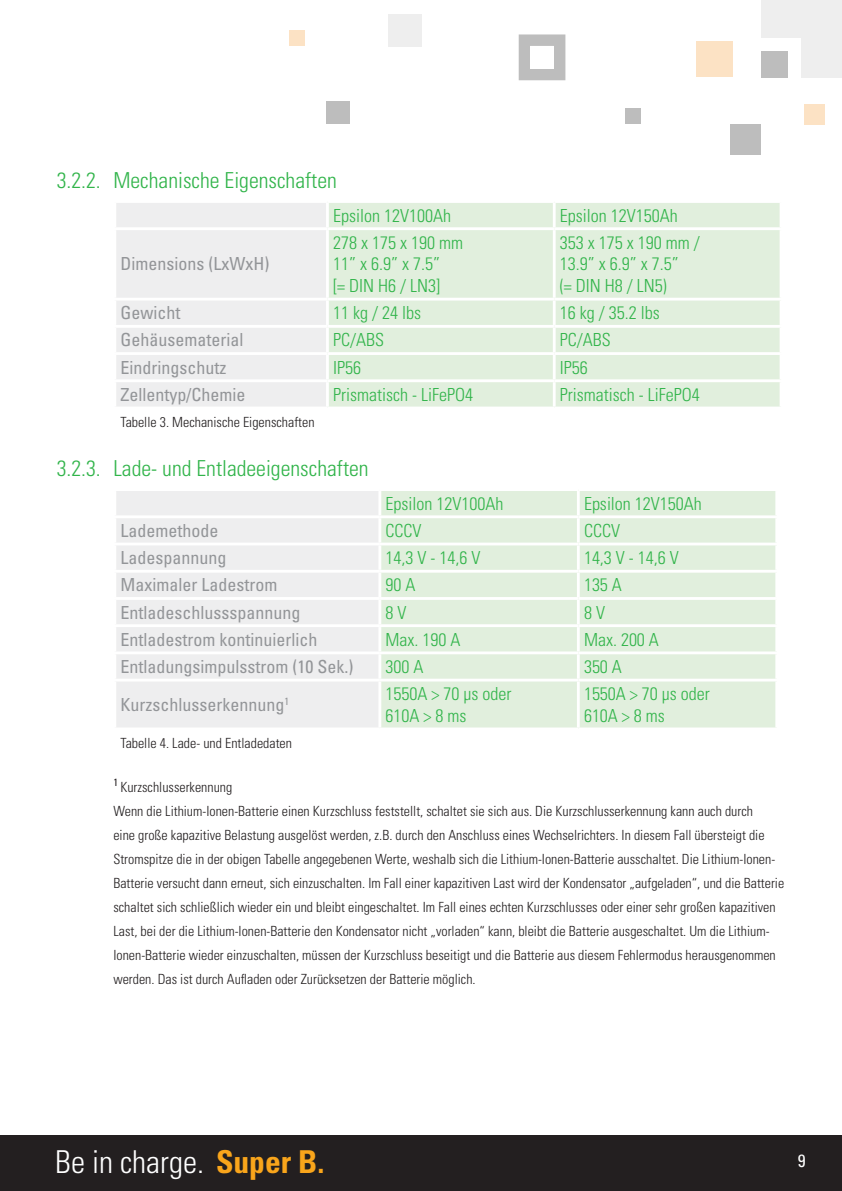
<style>
.page{position:relative;width:842px;height:1191px;background:#fff}
.page>*{position:absolute;margin:0;border:0;box-sizing:border-box;transform-origin:0 0}
.t1{font:300 condensed 31.6px "Univers LT Std";color:#fff}
.t2{font:300 condensed 22px "Univers LT Std";color:#31b44a}
.tabel_stijl_groen{font:300 condensed 18px "Univers LT Std";color:#31b44a}
.tabel_stijl_grijs{font:condensed 18px "Univers LT Std";color:#939598}
.t3{font:condensed 17.8px "Univers LT Std";color:#fff}
.t4{font:300 condensed 14px/24px "Univers LT Std";color:#231f20}
.s1{font-weight:700;color:#f9a51b}
</style>
<div class="page">
<div style="left:0;top:1135px;width:842px;height:56px;background:#231f20"></div>
<div style="left:326px;top:101px;width:24px;height:22px;background:#bdbdbd"></div>
<div style="left:289px;top:30px;width:16px;height:16px;background:#fce2c4"></div>
<div style="left:388px;top:14px;width:33px;height:33px;background:#eee"></div>
<div style="left:519px;top:34px;width:46px;height:46px;background:#bdbdbd"></div>
<div style="left:530px;top:46px;width:24px;height:23px;background:#fff"></div>
<div style="left:761px;top:52px;width:27px;height:26px;background:#bdbdbd"></div>
<div style="left:804px;top:105px;width:20px;height:20px;background:#fce2c4"></div>
<div style="left:802px;top:38px;width:40px;height:40px;background:#eee"></div>
<div style="left:802px;top:0;width:40px;height:38px;background:#eee"></div>
<div style="left:761px;top:0;width:41px;height:38px;background:#eee"></div>
<div style="left:730px;top:125px;width:31px;height:30px;background:#bdbdbd"></div>
<div style="left:696px;top:41px;width:37px;height:36px;background:#fce2c4"></div>
<div style="left:625px;top:109px;width:16px;height:15px;background:#bdbdbd"></div>
<div style="left:116px;top:203px;width:210px;height:203px;background:#eeeeef"></div>
<div style="left:329px;top:203px;width:451px;height:203px;background:#e1efdd"></div>
<hr style="left:113px;top:227px;width:214px;height:3px;background:#fff">
<hr style="left:553px;top:203px;width:3px;height:24px;background:#fff">
<hr style="left:327px;top:227px;width:227px;height:3px;background:#fff">
<hr style="left:554px;top:227px;width:228px;height:3px;background:#fff">
<hr style="left:553px;top:230px;width:3px;height:68px;background:#fff">
<hr style="left:113px;top:298px;width:214px;height:2px;background:#fff">
<hr style="left:327px;top:298px;width:227px;height:2px;background:#fff">
<hr style="left:554px;top:298px;width:228px;height:2px;background:#fff">
<hr style="left:553px;top:300px;width:3px;height:25px;background:#fff">
<hr style="left:113px;top:325px;width:214px;height:3px;background:#fff">
<hr style="left:327px;top:325px;width:227px;height:3px;background:#fff">
<hr style="left:554px;top:325px;width:228px;height:3px;background:#fff">
<hr style="left:553px;top:328px;width:3px;height:24px;background:#fff">
<hr style="left:553px;top:355px;width:3px;height:24px;background:#fff">
<hr style="left:113px;top:352px;width:214px;height:3px;background:#fff">
<hr style="left:113px;top:379px;width:214px;height:3px;background:#fff">
<hr style="left:327px;top:352px;width:227px;height:3px;background:#fff">
<hr style="left:554px;top:352px;width:228px;height:3px;background:#fff">
<hr style="left:327px;top:379px;width:227px;height:3px;background:#fff">
<hr style="left:554px;top:379px;width:228px;height:3px;background:#fff">
<hr style="left:553px;top:382px;width:3px;height:24px;background:#fff">
<div style="left:116px;top:491px;width:262px;height:236px;background:#eeeeef"></div>
<div style="left:381px;top:491px;width:394px;height:236px;background:#e1efdd"></div>
<hr style="left:113px;top:515px;width:267px;height:3px;background:#fff">
<hr style="left:577px;top:491px;width:3px;height:24px;background:#fff">
<hr style="left:380px;top:515px;width:198px;height:3px;background:#fff">
<hr style="left:578px;top:515px;width:200px;height:3px;background:#fff">
<hr style="left:577px;top:518px;width:3px;height:24px;background:#fff">
<hr style="left:113px;top:542px;width:267px;height:3px;background:#fff">
<hr style="left:380px;top:542px;width:198px;height:3px;background:#fff">
<hr style="left:578px;top:542px;width:200px;height:3px;background:#fff">
<hr style="left:577px;top:545px;width:3px;height:25px;background:#fff">
<hr style="left:113px;top:570px;width:267px;height:2px;background:#fff">
<hr style="left:380px;top:570px;width:198px;height:2px;background:#fff">
<hr style="left:578px;top:570px;width:200px;height:2px;background:#fff">
<hr style="left:577px;top:572px;width:3px;height:25px;background:#fff">
<hr style="left:577px;top:600px;width:3px;height:24px;background:#fff">
<hr style="left:113px;top:651px;width:267px;height:3px;background:#fff">
<hr style="left:380px;top:651px;width:198px;height:3px;background:#fff">
<hr style="left:578px;top:651px;width:200px;height:3px;background:#fff">
<hr style="left:113px;top:678px;width:267px;height:3px;background:#fff">
<hr style="left:380px;top:678px;width:198px;height:3px;background:#fff">
<hr style="left:578px;top:678px;width:200px;height:3px;background:#fff">
<hr style="left:113px;top:597px;width:267px;height:3px;background:#fff">
<hr style="left:113px;top:624px;width:267px;height:3px;background:#fff">
<hr style="left:380px;top:597px;width:198px;height:3px;background:#fff">
<hr style="left:578px;top:597px;width:200px;height:3px;background:#fff">
<hr style="left:380px;top:624px;width:198px;height:3px;background:#fff">
<hr style="left:578px;top:624px;width:200px;height:3px;background:#fff">
<hr style="left:577px;top:627px;width:3px;height:24px;background:#fff">
<hr style="left:577px;top:654px;width:3px;height:24px;background:#fff">
<hr style="left:577px;top:681px;width:3px;height:46px;background:#fff">
<p class="t2" style="left:57px;top:167px;width:282px">3.2.2. Mechanische Eigenschaften</p>
<p class="tabel_stijl_groen" style="left:333px;top:204px;width:119px">Epsilon 12V100Ah</p>
<p class="tabel_stijl_groen" style="left:560px;top:204px;width:119px">Epsilon 12V150Ah</p>
<p class="tabel_stijl_grijs" style="left:120px;top:253px;width:150px">Dimensions (LxWxH)</p>
<p class="tabel_stijl_groen" style="left:560px;top:232px;width:141px">353 x 175 x 190 mm /</p>
<p class="tabel_stijl_groen" style="left:560px;top:253px;width:120px">13.9” x 6.9” x 7.5”</p>
<p class="tabel_stijl_groen" style="left:560px;top:275px;width:108px">(= DIN H8 / LN5)</p>
<p class="tabel_stijl_groen" style="left:333px;top:232px;width:131px">278 x 175 x 190 mm</p>
<p class="tabel_stijl_groen" style="left:333px;top:253px;width:108px">11” x 6.9” x 7.5”</p>
<p class="tabel_stijl_groen" style="left:333px;top:275px;width:108px">[= DIN H6 / LN3]</p>
<p class="tabel_stijl_grijs" style="left:120px;top:301px;width:61px">Gewicht</p>
<p class="tabel_stijl_groen" style="left:333px;top:302px;width:89px">11 kg / 24 lbs</p>
<p class="tabel_stijl_groen" style="left:560px;top:302px;width:101px">16 kg / 35.2 lbs</p>
<p class="tabel_stijl_grijs" style="left:120px;top:329px;width:124px">Gehäusematerial</p>
<p class="tabel_stijl_groen" style="left:333px;top:329px;width:52px">PC/ABS</p>
<p class="tabel_stijl_groen" style="left:560px;top:329px;width:52px">PC/ABS</p>
<p class="tabel_stijl_grijs" style="left:120px;top:356px;width:107px">Eindringschutz</p>
<p class="tabel_stijl_groen" style="left:333px;top:356px;width:29px">IP56</p>
<p class="tabel_stijl_groen" style="left:560px;top:356px;width:29px">IP56</p>
<p class="tabel_stijl_grijs" style="left:120px;top:383px;width:126px">Zellentyp/Chemie</p>
<p class="tabel_stijl_groen" style="left:333px;top:384px;width:141px">Prismatisch - LiFePO4</p>
<p class="tabel_stijl_groen" style="left:560px;top:384px;width:141px">Prismatisch - LiFePO4</p>
<p class="t4" style="left:120px;top:410px;width:196px">Tabelle 3. Mechanische Eigenschaften</p>
<p class="t2" style="left:57px;top:455px;width:313px">3.2.3. Lade- und Entladeeigenschaften</p>
<p class="tabel_stijl_groen" style="left:386px;top:492px;width:119px">Epsilon 12V100Ah</p>
<p class="tabel_stijl_groen" style="left:584px;top:492px;width:119px">Epsilon 12V150Ah</p>
<p class="tabel_stijl_grijs" style="left:120px;top:519px;width:99px">Lademethode</p>
<p class="tabel_stijl_groen" style="left:386px;top:520px;width:37px">CCCV</p>
<p class="tabel_stijl_groen" style="left:584px;top:520px;width:37px">CCCV</p>
<p class="tabel_stijl_grijs" style="left:120px;top:546px;width:107px">Ladespannung</p>
<p class="tabel_stijl_groen" style="left:386px;top:547px;width:96px">14,3 V - 14,6 V</p>
<p class="tabel_stijl_groen" style="left:584px;top:547px;width:96px">14,3 V - 14,6 V</p>
<p class="tabel_stijl_grijs" style="left:120px;top:573px;width:158px">Maximaler Ladestrom</p>
<p class="tabel_stijl_groen" style="left:386px;top:574px;width:31px">90 A</p>
<p class="tabel_stijl_groen" style="left:584px;top:574px;width:39px">135 A</p>
<p class="tabel_stijl_grijs" style="left:120px;top:601px;width:181px">Entladeschlussspannung</p>
<p class="tabel_stijl_groen" style="left:386px;top:601px;width:22px">8 V</p>
<p class="tabel_stijl_groen" style="left:584px;top:601px;width:22px">8 V</p>
<p class="tabel_stijl_grijs" style="left:120px;top:628px;width:198px">Entladestrom kontinuierlich</p>
<p class="tabel_stijl_groen" style="left:386px;top:628px;width:76px">Max. 190 A</p>
<p class="tabel_stijl_groen" style="left:584px;top:628px;width:76px">Max. 200 A</p>
<p class="tabel_stijl_grijs" style="left:120px;top:655px;width:234px">Entladungsimpulsstrom (10 Sek.)</p>
<p class="tabel_stijl_groen" style="left:386px;top:656px;width:39px">300 A</p>
<p class="tabel_stijl_groen" style="left:584px;top:656px;width:39px">350 A</p>
<p class="tabel_stijl_grijs" style="left:120px;top:693px;width:170px">Kurzschlusserkennung<sup>1</sup></p>
<p class="tabel_stijl_groen" style="left:386px;top:683px;width:127px">1550A &gt; 70 µs oder</p>
<p class="tabel_stijl_groen" style="left:386px;top:704px;width:82px">610A &gt; 8 ms</p>
<p class="tabel_stijl_groen" style="left:584px;top:683px;width:127px">1550A &gt; 70 µs oder</p>
<p class="tabel_stijl_groen" style="left:584px;top:704px;width:82px">610A &gt; 8 ms</p>
<p class="t4" style="left:120px;top:730px;width:173px">Tabelle 4. Lade- und Entladedaten</p>
<p class="t4" style="left:113px;top:775px;width:672px"><sup>1</sup> Kurzschlusserkennung<br>Wenn die Lithium-Ionen-Batterie einen Kurzschluss feststellt, schaltet sie sich aus. Die Kurzschlusserkennung kann auch durch<br>eine große kapazitive Belastung ausgelöst werden, z.B. durch den Anschluss eines Wechselrichters. In diesem Fall übersteigt die Stromspitze die in der obigen Tabelle angegebenen Werte, weshalb sich die Lithium-Ionen-Batterie ausschaltet. Die Lithium-Ionen-Batterie versucht dann erneut, sich einzuschalten. Im Fall einer kapazitiven Last wird der Kondensator „aufgeladen“, und die Batterie schaltet sich schließlich wieder ein und bleibt eingeschaltet. Im Fall eines echten Kurzschlusses oder einer sehr großen kapazitiven Last, bei der die Lithium-Ionen-Batterie den Kondensator nicht „vorladen“ kann, bleibt die Batterie ausgeschaltet. Um die Lithium-Ionen-Batterie wieder einzuschalten, müssen der Kurzschluss beseitigt und die Batterie aus diesem Fehlermodus herausgenommen werden. Das ist durch Aufladen oder Zurücksetzen der Batterie möglich.</p>
<h1 class="t1" style="left:55px;top:1143px;width:271px">Be in charge. <span class="s1">Super B.</span></h1>
<p class="t3" style="left:798px;top:1149px;width:9px">9</p>
</div>
